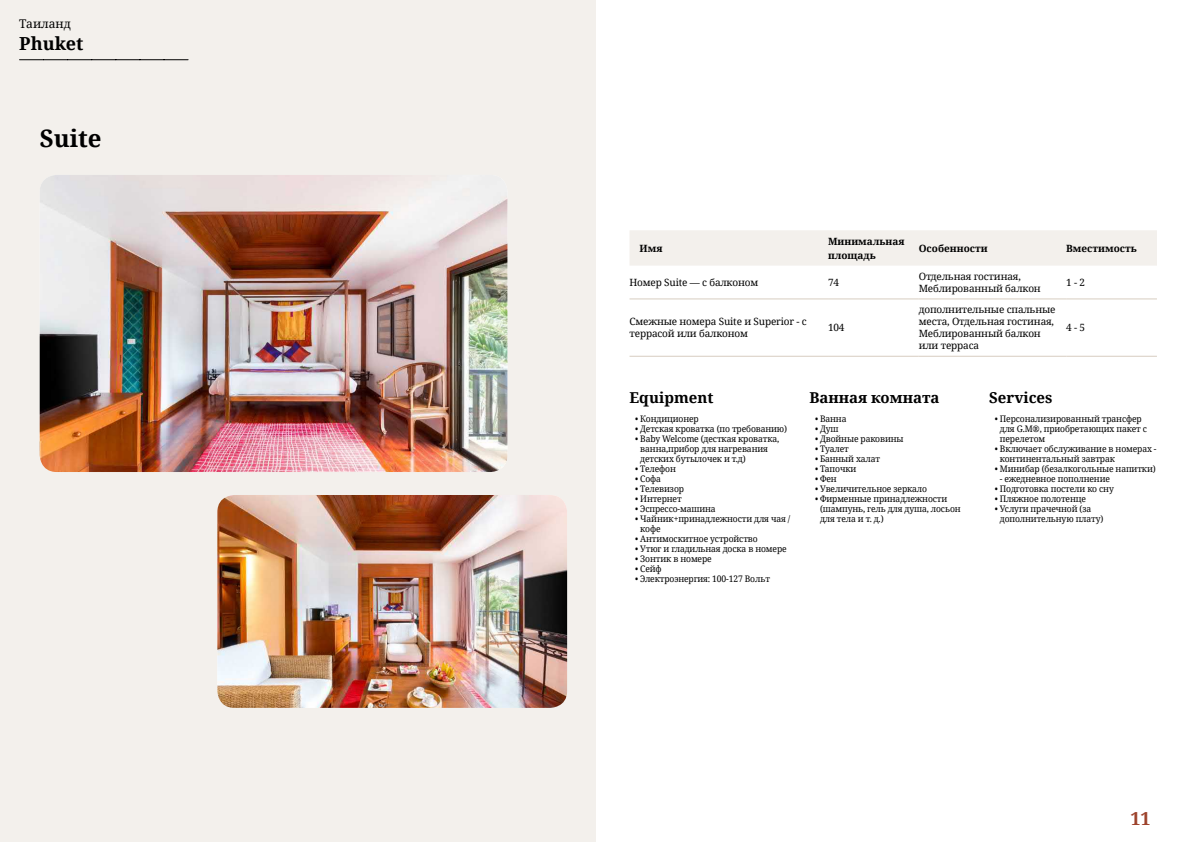
<style>
.page{position:relative;width:1191px;height:842px;background:#fff}
.page>*{position:absolute;margin:0;border:0;box-sizing:border-box;transform-origin:0 0}
.t1{font:700 24px "Noto Serif";color:#000}
.t2{font:700 18px "Noto Serif";color:#000}
.t3{font:700 18px "Noto Serif";color:#9d432c}
.t4{font:700 15px "Noto Serif";color:#000}
.t5{font:12px "Noto Serif";color:#000}
.t6{font:10px/12px "Noto Serif";letter-spacing:-.015em;color:#000}
.t7{font:700 10px/14px "Noto Serif";color:#000}
.t8{font:9px/10px "Noto Serif";letter-spacing:-.015em;color:#000;scale:.95 1}
</style>
<div class="page">
<div style="left:0;top:0;width:595px;height:842px;background:#f3f0ec"></div>
<img style="left:40px;top:175px;width:467px;height:297px">
<img style="left:217px;top:495px;width:350px;height:213px">
<svg style="left:20px;top:59px;width:168px;height:1px"></svg>
<div style="left:630px;top:230px;width:527px;height:36px;background:#f3f0ec"></div>
<hr style="left:629px;top:298px;width:199px;height:1px;background:#d7cdc1">
<hr style="left:828px;top:298px;width:90px;height:1px;background:#d7cdc1">
<hr style="left:918px;top:298px;width:148px;height:1px;background:#d7cdc1">
<hr style="left:1066px;top:298px;width:91px;height:1px;background:#d7cdc1">
<hr style="left:629px;top:356px;width:199px;height:1px;background:#d7cdc1">
<hr style="left:828px;top:356px;width:90px;height:1px;background:#d7cdc1">
<hr style="left:918px;top:356px;width:148px;height:1px;background:#d7cdc1">
<hr style="left:1066px;top:356px;width:91px;height:1px;background:#d7cdc1">
<h3 class="t5" style="left:19px;top:16px;width:53px">Таиланд</h3>
<h2 class="t2" style="left:19px;top:31px;width:66px">Phuket</h2>
<h1 class="t1" style="left:40px;top:121px;width:63px">Suite</h1>
<p class="t7" style="left:639px;top:241px;width:24px">Имя</p>
<p class="t7" style="left:828px;top:234px;width:78px">Минимальная площадь</p>
<p class="t7" style="left:918px;top:241px;width:70px">Особенности</p>
<p class="t7" style="left:1066px;top:241px;width:72px">Вместимость</p>
<p class="t6" style="left:629px;top:276px;width:130px">Номер Suite ― с балконом</p>
<p class="t6" style="left:828px;top:276px;width:13px">74</p>
<p class="t6" style="left:918px;top:270px;width:124px">Отдельная гостиная,<br>Меблированный балкон</p>
<p class="t6" style="left:1066px;top:276px;width:20px">1 - 2</p>
<p class="t6" style="left:629px;top:315px;width:179px">Смежные номера Suite и Superior - с террасой или балконом</p>
<p class="t6" style="left:828px;top:321px;width:18px">104</p>
<p class="t6" style="left:918px;top:303px;width:138px">дополнительные спальные места, Отдельная гостиная,<br>Меблированный балкон или терраса</p>
<p class="t6" style="left:1066px;top:321px;width:20px">4 - 5</p>
<h3 class="t4" style="left:629px;top:387px;width:85px">Equipment</h3>
<p class="t8" style="left:635px;top:413px;width:68px">• Кондиционер</p>
<p class="t8" style="left:635px;top:423px;width:161px">• Детская кроватка (по требованию)</p>
<p class="t8" style="left:640px;top:433px;width:148px;text-indent:-5px">• Baby Welcome (десткая кроватка, ванна,прибор для нагревания детских бутылочек и т.д)</p>
<p class="t8" style="left:635px;top:463px;width:44px">• Телефон</p>
<p class="t8" style="left:635px;top:473px;width:29px">• Софа</p>
<p class="t8" style="left:635px;top:483px;width:53px">• Телевизор</p>
<p class="t8" style="left:635px;top:493px;width:50px">• Интернет</p>
<p class="t8" style="left:635px;top:503px;width:86px">• Эспрессо-машина</p>
<p class="t8" style="left:640px;top:513px;width:159px;text-indent:-5px">• Чайник+принадлежности для чая / кофе</p>
<p class="t8" style="left:635px;top:533px;width:131px">• Антимоскитное устройство</p>
<p class="t8" style="left:635px;top:543px;width:161px">• Утюг и гладильная доска в номере</p>
<p class="t8" style="left:635px;top:553px;width:82px">• Зонтик в номере</p>
<p class="t8" style="left:635px;top:563px;width:29px">• Сейф</p>
<p class="t8" style="left:635px;top:573px;width:143px">• Электроэнергия: 100-127 Вольт</p>
<h3 class="t4" style="left:809px;top:387px;width:132px">Ванная комната</h3>
<p class="t8" style="left:815px;top:413px;width:35px">• Ванна</p>
<p class="t8" style="left:815px;top:423px;width:26px">• Душ</p>
<p class="t8" style="left:815px;top:433px;width:95px">• Двойные раковины</p>
<p class="t8" style="left:815px;top:443px;width:37px">• Туалет</p>
<p class="t8" style="left:815px;top:453px;width:70px">• Банный халат</p>
<p class="t8" style="left:815px;top:463px;width:45px">• Тапочки</p>
<p class="t8" style="left:815px;top:473px;width:24px">• Фен</p>
<p class="t8" style="left:815px;top:483px;width:119px">• Увеличительное зеркало</p>
<p class="t8" style="left:820px;top:493px;width:149px;text-indent:-5px">• Фирменные принадлежности (шампунь, гель для душа, лосьон для тела и т. д.)</p>
<h3 class="t4" style="left:989px;top:387px;width:65px">Services</h3>
<p class="t8" style="left:1000px;top:413px;width:156px;text-indent:-5px">• Персонализированный трансфер для G.M®, приобретающих пакет с перелетом</p>
<p class="t8" style="left:1000px;top:443px;width:166px;text-indent:-5px">• Включает обслуживание в номерах - континентальный завтрак</p>
<p class="t8" style="left:994px;top:463px;width:171px">• Минибар (безалкогольные напитки)</p>
<p class="t8" style="left:1000px;top:473px;width:117px">- ежедневное пополнение</p>
<p class="t8" style="left:994px;top:483px;width:127px">• Подготовка постели ко сну</p>
<p class="t8" style="left:994px;top:493px;width:98px">• Пляжное полотенце</p>
<p class="t8" style="left:1000px;top:503px;width:110px;text-indent:-5px">• Услуги прачечной (за дополнительную плату)</p>
<h2 class="t3" style="left:1130px;top:806px;width:22px">11</h2>
</div>
